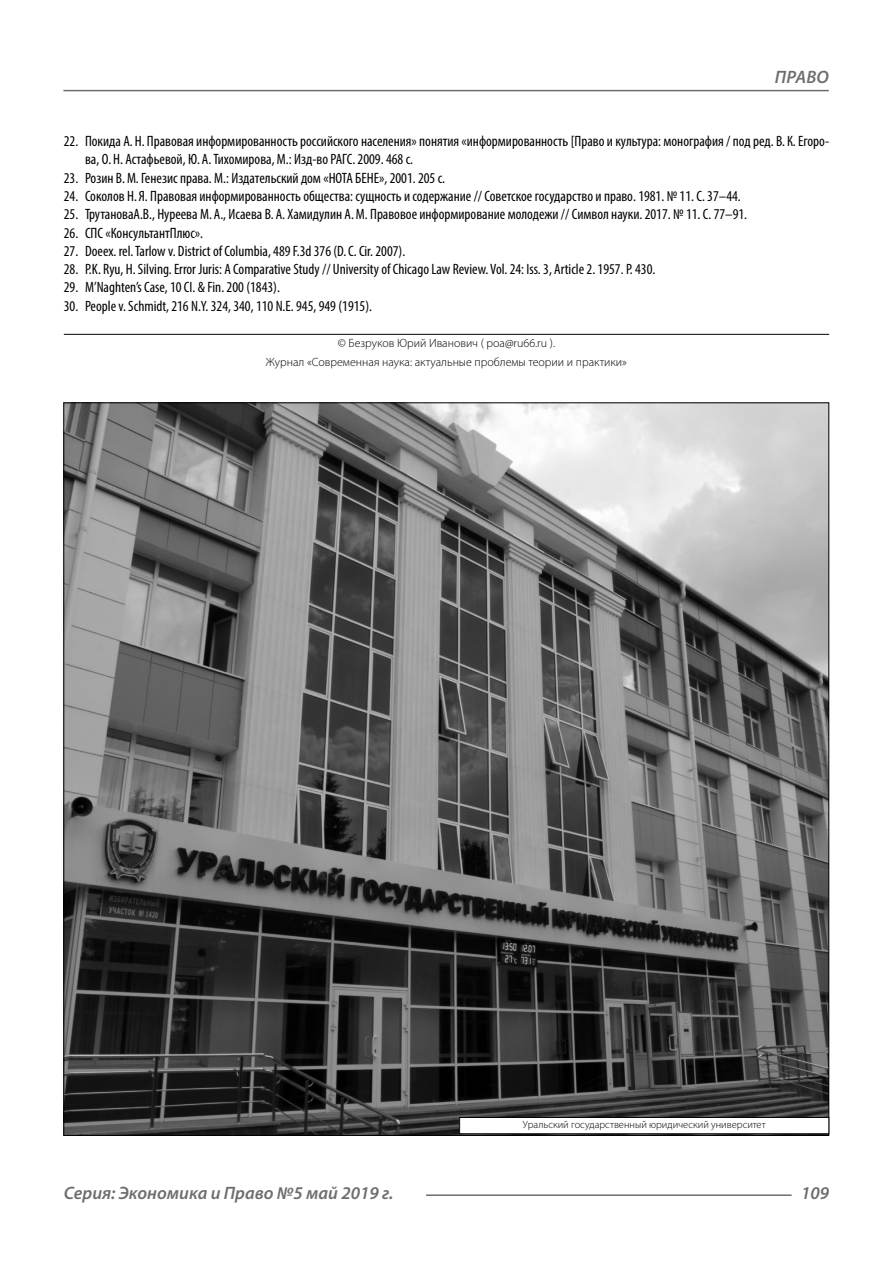
<style>
.page{position:relative;width:893px;height:1263px;background:#fff}
.page>*{position:absolute;margin:0;border:0;box-sizing:border-box;transform-origin:0 0}
.t1{font:italic 600 18px "Myriad Pro";color:#6e6e6e}
.t2{font:condensed 15px/18.3px "Myriad Pro";color:#000}
.Copy{font:300 12px/18.3px "Myriad Pro";color:#000;text-align:center}
.Author-doc{font:300 10.5px "Myriad Pro";color:#000}
</style>
<div class="page">
<hr style="left:64px;top:334px;width:765px;height:1px;background:#000">
<img style="left:65px;top:404px;width:762px;height:730px">
<div style="left:460px;top:1117px;width:369px;height:17px;background:#fff"></div>
<div style="left:459px;top:1117px;width:370px;height:17px;border:1px solid #000"></div>
<hr style="left:63px;top:90px;width:766px;height:1px;background:#6e6e6e">
<hr style="left:426px;top:1194px;width:366px;height:2px;background:#6e6e6e">
<p class="t1" style="left:775px;top:66px;width:24px">Право</p>
<p class="t2" style="left:85px;top:132px;width:746px;text-indent:-21px">22. Покида А. Н. Правовая информированность российского населения» понятия «информированность [Право и культура: монография / под ред. В.К. Егоро&shy;ва, О. Н. Астафьевой, Ю. А. Тихомирова, М.: Изд-во РАГС. 2009. 468 с.</p>
<p class="t2" style="left:64px;top:168px;width:383px">23. Розин В.М. Генезис права. М.: Издательский дом «НОТА БЕНЕ», 2001. 205 с.</p>
<p class="t2" style="left:64px;top:187px;width:678px">24. Соколов Н. Я. Правовая информированность общества: сущность и содержание // Советское государство и право. 1981. № 11. С. 37–44.</p>
<p class="t2" style="left:64px;top:205px;width:685px">25. ТрутановаА.В., Нуреева М. А., Исаева В. А. Хамидулин А.М. Правовое информирование молодежи // Символ науки. 2017. № 11. С. 77–91.</p>
<p class="t2" style="left:64px;top:223px;width:141px">26. СПС «КонсультантПлюс».</p>
<p class="t2" style="left:64px;top:242px;width:343px">27. Doeex. rel. Tarlow v. District of Columbia, 489 F.3d 376 (D.C. Cir. 2007).</p>
<p class="t2" style="left:64px;top:260px;width:593px">28. P.K. Ryu, H. Silving. Error Juris: A Comparative Study // University of Chicago Law Review. Vol. 24: Iss. 3, Article 2. 1957. P. 430.</p>
<p class="t2" style="left:64px;top:278px;width:218px">29. M’Naghten’s Case, 10 CI. &amp; Fin. 200 (1843).</p>
<p class="t2" style="left:64px;top:296px;width:310px">30. People v. Schmidt, 216 N.Y. 324, 340, 110 N.E. 945, 949 (1915).</p>
<p class="Copy" style="left:266px;top:334px;width:363px">© Безруков Юрий Иванович ( poa@ru66.ru ).<br>Журнал «Современная наука: актуальные проблемы теории и практики»</p>
<p class="Author-doc" style="left:523px;top:1118px;width:244px">Уральский государственный юридический университет</p>
<p class="t1" style="left:64px;top:1182px;width:331px">Серия: Экономика и Право №5 май 2019 г.</p>
<p class="t1" style="left:801px;top:1182px;width:30px">109</p>
</div>
